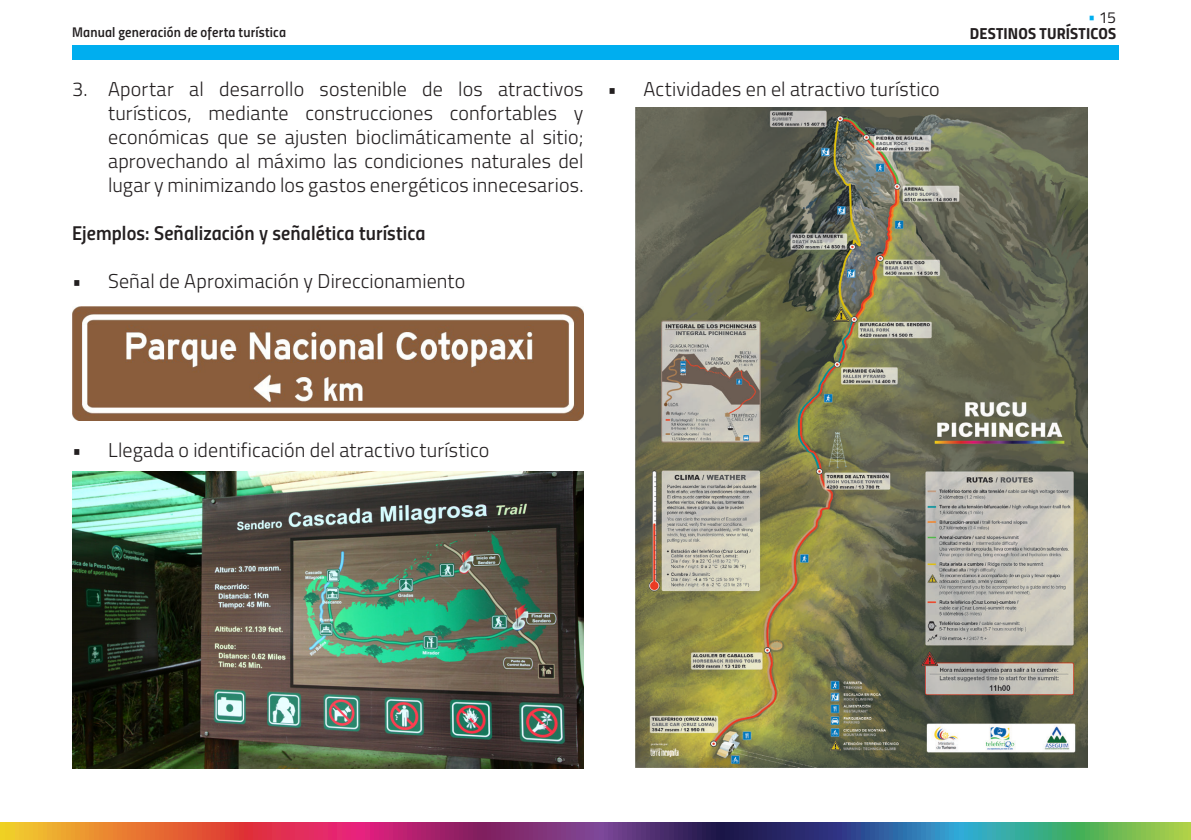
<style>
.page{position:relative;width:1191px;height:840px;background:#fff}
.page>*{position:absolute;margin:0;border:0;box-sizing:border-box;transform-origin:0 0}
.t1{font:300 20px/24px "Titillium";letter-spacing:.005em;color:#231f20;text-align:justify}
.t2{font:20px "Titillium Semibold Upright";letter-spacing:.005em;color:#231f20}
.t3{font:16px "Titillium Bold Upright";letter-spacing:.01em;color:#231f20}
.t4{font:16px "Titillium Regular Upright";color:#231f20}
.t5{font:14px "Titillium Semibold Upright";letter-spacing:.015em;color:#231f20}
.s1{color:#00aeef}
</style>
<div class="page">
<div style="left:72px;top:45px;width:1047px;height:14px;background:#00aeef"></div>
<svg style="left:0;top:822px;width:1191px;height:17px;background:#865d67"></svg>
<img style="left:72px;top:306px;width:511px;height:114px">
<img style="left:72px;top:471px;width:511px;height:297px">
<img style="left:635px;top:108px;width:452px;height:659px">
<p class="t4" style="left:1088px;top:5px;width:29px"><span class="s1">•</span> 15</p>
<p class="t5" style="left:72px;top:21px;width:215px">Manual generación de oferta turística</p>
<p class="t3" style="left:969px;top:20px;width:148px">DESTINOS TURÍSTICOS</p>
<p class="t1" style="left:108px;top:76px;width:477px;text-indent:-36px">3. Aportar al desarrollo sostenible de los atractivos turísticos, mediante construcciones confortables y económicas que se ajusten bioclimáticamente al sitio; aprovechando al máximo las condiciones naturales del lugar y minimizando los gastos energéticos innecesarios.</p>
<p class="t2" style="left:72px;top:218px;width:355px">Ejemplos: Señalización y señalética turística</p>
<p class="t1" style="left:72px;top:268px;width:395px">• Señal de Aproximación y Direccionamiento</p>
<p class="t1" style="left:607px;top:76px;width:334px">• Actividades en el atractivo turístico</p>
<p class="t1" style="left:72px;top:436px;width:419px">• Llegada o identificación del atractivo turístico</p>
</div>
